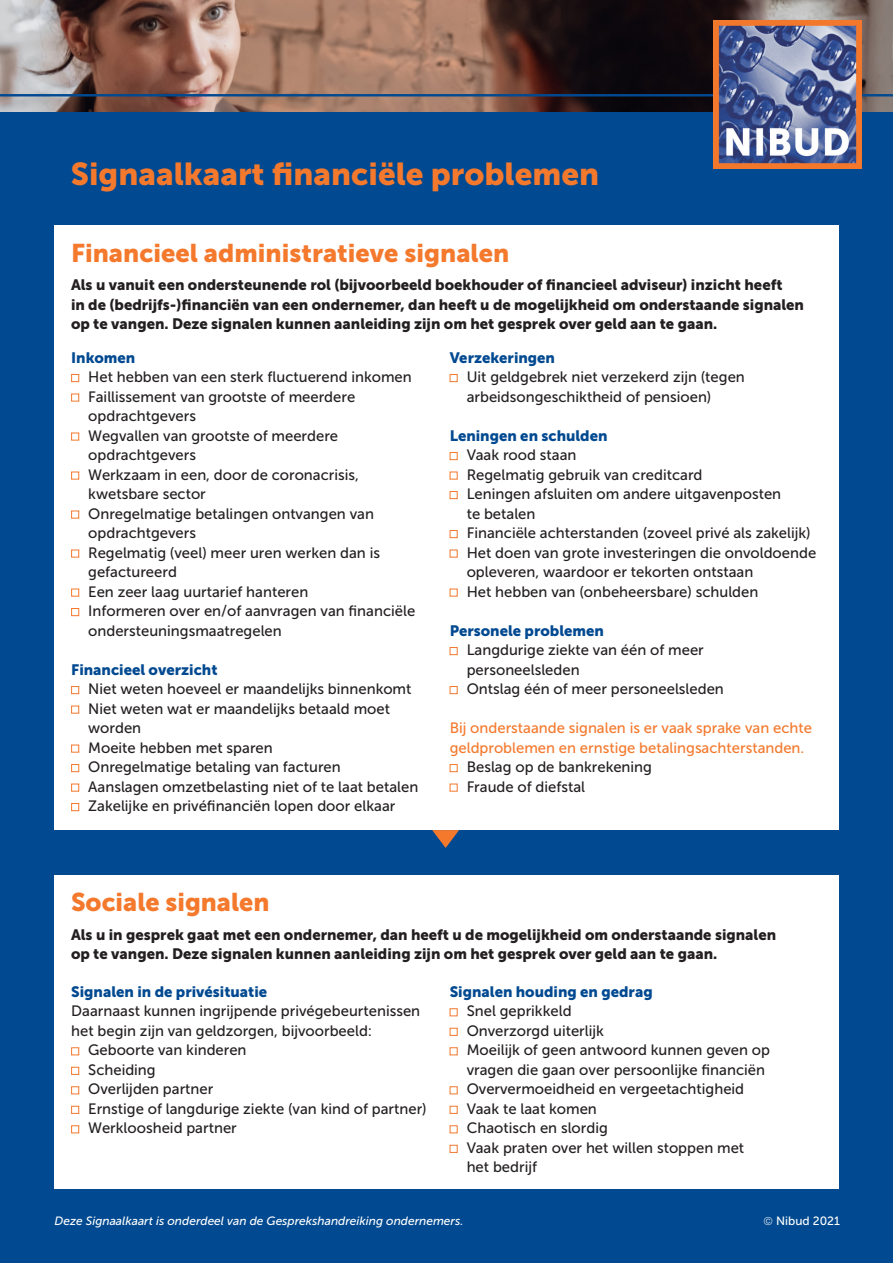
<style>
.page{position:relative;width:893px;height:1263px;background:#fff}
.page>*{position:absolute;margin:0;border:0;box-sizing:border-box;transform-origin:0 0}
.t1{font:31.5px "Museo Sans 900";color:#f4792d}
.t2{font:25.5px "Museo Sans 900";color:#f4792d}
.t3{font:15px/19.5px "Museo Sans 500";color:#231f20}
.t4{font:15px/19.5px "Museo Sans 900";color:#231f20}
.t5{font:15px "Museo Sans 900";color:#014990}
.t6{font:15px/19.5px "Museo Sans 500";color:#f4792d}
.t7{font:italic 12px "Museo Sans 500";color:#fff}
.t8{font:12px "Museo Sans 500";color:#fff}
</style>
<div class="page">
<img style="left:0;top:0;width:893px;height:112px">
<div style="left:0;top:112px;width:893px;height:1151px;background:#014990"></div>
<div style="left:54px;top:875px;width:785px;height:314px;background:#fff"></div>
<div style="left:71px;top:1047px;width:8px;height:8px;border:1px solid #f4792d"></div>
<div style="left:71px;top:1067px;width:8px;height:8px;border:1px solid #f4792d"></div>
<div style="left:71px;top:1086px;width:8px;height:8px;border:1px solid #f4792d"></div>
<div style="left:71px;top:1106px;width:8px;height:8px;border:1px solid #f4792d"></div>
<div style="left:71px;top:1125px;width:8px;height:8px;border:1px solid #f4792d"></div>
<div style="left:450px;top:1008px;width:8px;height:8px;border:1px solid #f4792d"></div>
<div style="left:450px;top:1028px;width:8px;height:8px;border:1px solid #f4792d"></div>
<div style="left:450px;top:1047px;width:8px;height:8px;border:1px solid #f4792d"></div>
<div style="left:450px;top:1086px;width:8px;height:8px;border:1px solid #f4792d"></div>
<div style="left:450px;top:1106px;width:8px;height:8px;border:1px solid #f4792d"></div>
<div style="left:450px;top:1125px;width:8px;height:8px;border:1px solid #f4792d"></div>
<div style="left:450px;top:1145px;width:8px;height:8px;border:1px solid #f4792d"></div>
<div style="left:54px;top:225px;width:785px;height:605px;background:#fff"></div>
<div style="left:71px;top:374px;width:8px;height:8px;border:1px solid #f4792d"></div>
<div style="left:71px;top:394px;width:8px;height:7px;border:1px solid #f4792d"></div>
<div style="left:71px;top:433px;width:8px;height:7px;border:1px solid #f4792d"></div>
<div style="left:71px;top:472px;width:8px;height:7px;border:1px solid #f4792d"></div>
<div style="left:71px;top:511px;width:8px;height:7px;border:1px solid #f4792d"></div>
<div style="left:71px;top:550px;width:8px;height:7px;border:1px solid #f4792d"></div>
<div style="left:71px;top:589px;width:8px;height:7px;border:1px solid #f4792d"></div>
<div style="left:71px;top:608px;width:8px;height:8px;border:1px solid #f4792d"></div>
<div style="left:71px;top:686px;width:8px;height:8px;border:1px solid #f4792d"></div>
<div style="left:71px;top:706px;width:8px;height:7px;border:1px solid #f4792d"></div>
<div style="left:71px;top:745px;width:8px;height:7px;border:1px solid #f4792d"></div>
<div style="left:71px;top:764px;width:8px;height:8px;border:1px solid #f4792d"></div>
<div style="left:71px;top:784px;width:8px;height:7px;border:1px solid #f4792d"></div>
<div style="left:71px;top:803px;width:8px;height:8px;border:1px solid #f4792d"></div>
<div style="left:450px;top:374px;width:8px;height:8px;border:1px solid #f4792d"></div>
<div style="left:450px;top:452px;width:8px;height:8px;border:1px solid #f4792d"></div>
<div style="left:450px;top:472px;width:8px;height:7px;border:1px solid #f4792d"></div>
<div style="left:450px;top:491px;width:8px;height:8px;border:1px solid #f4792d"></div>
<div style="left:450px;top:530px;width:8px;height:8px;border:1px solid #f4792d"></div>
<div style="left:450px;top:550px;width:8px;height:7px;border:1px solid #f4792d"></div>
<div style="left:450px;top:589px;width:8px;height:7px;border:1px solid #f4792d"></div>
<div style="left:450px;top:647px;width:8px;height:8px;border:1px solid #f4792d"></div>
<div style="left:450px;top:686px;width:8px;height:8px;border:1px solid #f4792d"></div>
<div style="left:450px;top:764px;width:8px;height:8px;border:1px solid #f4792d"></div>
<div style="left:450px;top:784px;width:8px;height:7px;border:1px solid #f4792d"></div>
<svg style="left:432px;top:830px;width:27px;height:18px"></svg>
<hr style="left:0;top:94px;width:893px;height:2px;background:#014990">
<img style="left:713px;top:21px;width:148px;height:148px">
<h1 class="t1" style="left:71px;top:156px;width:530px">Signaalkaart financiële problemen</h1>
<h2 class="t2" style="left:71px;top:238px;width:440px">Financieel administratieve signalen</h2>
<p class="t4" style="left:71px;top:275px;width:734px">Als u vanuit een ondersteunende rol (bijvoorbeeld boekhouder of financieel adviseur) inzicht heeft<br>in de (bedrijfs-)financiën van een ondernemer, dan heeft u de mogelijkheid om onderstaande signalen op te vangen. Deze signalen kunnen aanleiding zijn om het gesprek over geld aan te gaan.</p>
<p class="t5" style="left:71px;top:349px;width:66px">Inkomen</p>
<p class="t3" style="left:88px;top:367px;width:329px">Het hebben van een sterk fluctuerend inkomen<br>Faillissement van grootste of meerdere opdrachtgevers<br>Wegvallen van grootste of meerdere opdrachtgevers<br>Werkzaam in een, door de coronacrisis, kwetsbare sector<br>Onregelmatige betalingen ontvangen van opdrachtgevers<br>Regelmatig (veel) meer uren werken dan is gefactureerd<br>Een zeer laag uurtarief hanteren<br>Informeren over en/of aanvragen van financiële ondersteuningsmaatregelen</p>
<p class="t5" style="left:71px;top:661px;width:148px">Financieel overzicht</p>
<p class="t3" style="left:88px;top:679px;width:332px">Niet weten hoeveel er maandelijks binnenkomt Niet weten wat er maandelijks betaald moet worden<br>Moeite hebben met sparen<br>Onregelmatige betaling van facturen<br>Aanslagen omzetbelasting niet of te laat betalen Zakelijke en privéfinanciën lopen door elkaar</p>
<p class="t5" style="left:450px;top:349px;width:107px">Verzekeringen</p>
<p class="t3" style="left:467px;top:367px;width:280px">Uit geldgebrek niet verzekerd zijn (tegen arbeidsongeschiktheid of pensioen)</p>
<p class="t5" style="left:450px;top:427px;width:159px">Leningen en schulden</p>
<p class="t3" style="left:467px;top:445px;width:351px">Vaak rood staan<br>Regelmatig gebruik van creditcard<br>Leningen afsluiten om andere uitgavenposten<br>te betalen<br>Financiële achterstanden (zoveel privé als zakelijk)<br>Het doen van grote investeringen die onvoldoende opleveren, waardoor er tekorten ontstaan<br>Het hebben van (onbeheersbare) schulden</p>
<p class="t5" style="left:450px;top:622px;width:156px">Personele problemen</p>
<p class="t3" style="left:467px;top:640px;width:259px">Langdurige ziekte van één of meer personeelsleden<br>Ontslag één of meer personeelsleden</p>
<p class="t6" style="left:450px;top:718px;width:364px">Bij onderstaande signalen is er vaak sprake van echte geldproblemen en ernstige betalingsachterstanden.</p>
<p class="t3" style="left:467px;top:757px;width:187px">Beslag op de bankrekening<br>Fraude of diefstal</p>
<h2 class="t2" style="left:71px;top:888px;width:200px">Sociale signalen</h2>
<p class="t4" style="left:71px;top:924px;width:707px">Als u in gesprek gaat met een ondernemer, dan heeft u de mogelijkheid om onderstaande signalen op te vangen. Deze signalen kunnen aanleiding zijn om het gesprek over geld aan te gaan.</p>
<p class="t5" style="left:71px;top:983px;width:198px">Signalen in de privésituatie</p>
<p class="t3" style="left:71px;top:1001px;width:350px">Daarnaast kunnen ingrijpende privégebeurtenissen</p>
<p class="t3" style="left:71px;top:1021px;width:303px">het begin zijn van geldzorgen, bijvoorbeeld:</p>
<p class="t3" style="left:88px;top:1040px;width:160px">Geboorte van kinderen</p>
<p class="t3" style="left:88px;top:1060px;width:69px">Scheiding</p>
<p class="t3" style="left:88px;top:1079px;width:127px">Overlijden partner</p>
<p class="t3" style="left:88px;top:1099px;width:340px">Ernstige of langdurige ziekte (van kind of partner)</p>
<p class="t3" style="left:88px;top:1118px;width:150px">Werkloosheid partner</p>
<p class="t5" style="left:450px;top:983px;width:204px">Signalen houding en gedrag</p>
<p class="t3" style="left:467px;top:1001px;width:305px">Snel geprikkeld<br>Onverzorgd uiterlijk<br>Moeilijk of geen antwoord kunnen geven op vragen die gaan over persoonlijke financiën<br>Oververmoeidheid en vergeetachtigheid<br>Vaak te laat komen<br>Chaotisch en slordig<br>Vaak praten over het willen stoppen met het bedrijf</p>
<p class="t7" style="left:55px;top:1215px;width:410px">Deze Signaalkaart is onderdeel van de Gesprekshandreiking ondernemers.</p>
<p class="t8" style="left:776px;top:1215px;width:65px">Nibud 2021</p>
</div>
